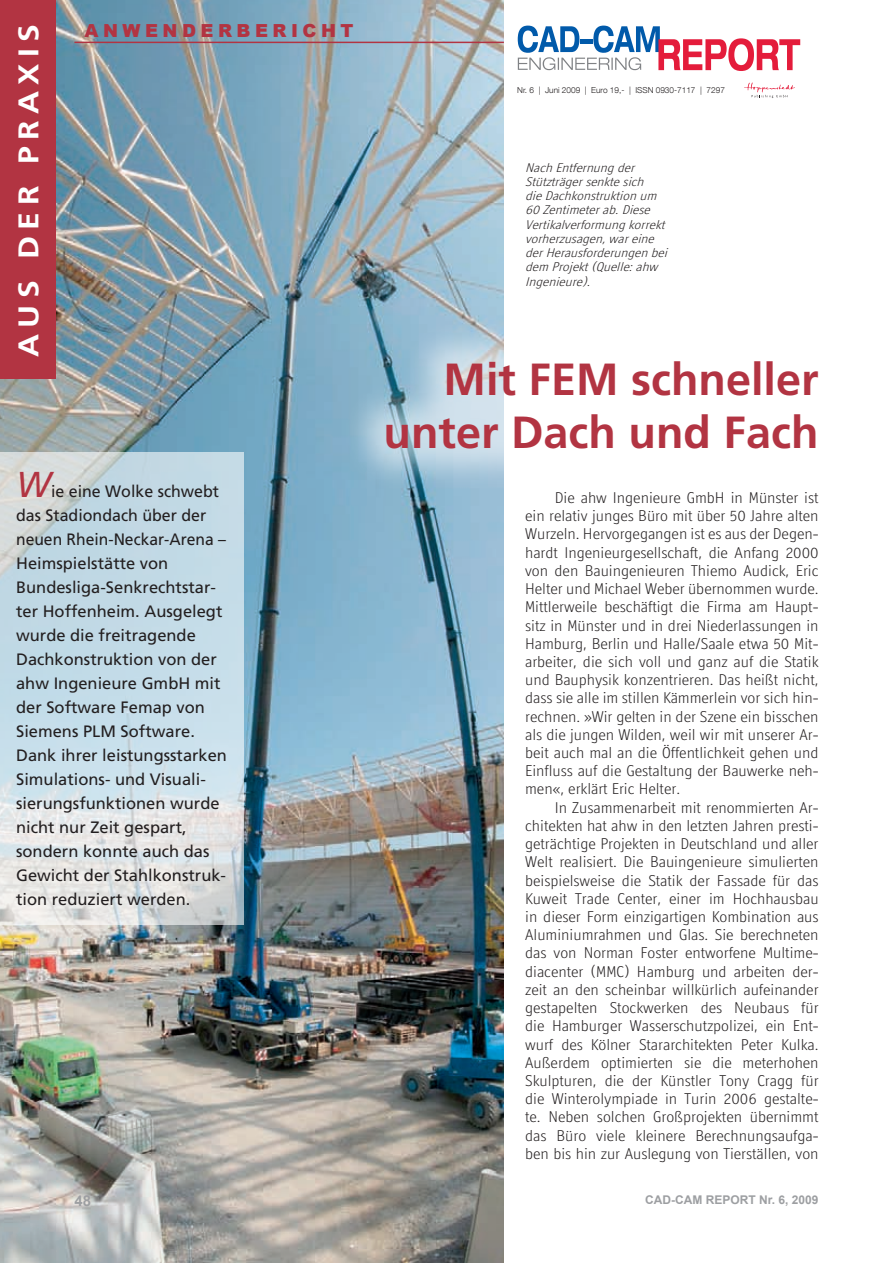
<style>
.page{position:relative;width:893px;height:1263px;background:#fff}
.page>*{position:absolute;margin:0;border:0;box-sizing:border-box;transform-origin:0 0}
.t1{font:700 45px/52.5px "Frutiger";color:#b23442;text-align:right}
.t2{font:700 28.5px "Frutiger";letter-spacing:.2em;color:#fff;scale:1.12 1}
.t3{font:900 18px "Arial";letter-spacing:.25em;color:#b23442}
.t4{font:16.5px/24px "Frutiger";color:#231f20}
.t5{font:300 15.75px/18.1px "Officina Display ITC";color:#231f20;text-align:justify;scale:1.08 1}
.t6{font:700 15px "Arial";color:#9d9fa2}
.t7{font:italic 300 12.75px/14.2px "Officina Display ITC";color:#231f20;scale:1.12 1}
.t8{font:700 12px "Arial";color:#9d9fa2}
.t9{font:300 8.25px "Helvetica Neue LT Com";color:#231f20}
.s1{font-style:italic;font-size:36px;color:#b23442}
</style>
<div class="page">
<img style="left:0;top:0;width:504px;height:1263px">
<div style="left:0;top:0;width:55px;height:378px;background:#b23442"></div>
<hr style="left:74px;top:42px;width:430px;height:1px;background:#b23442">
<div style="left:337px;top:312px;width:529px;height:186px;background:#fff;opacity:.56"></div>
<svg style="left:0;top:452px;width:244px;height:473px;background:#cddde4"></svg>
<svg style="left:744px;top:83px;width:51px;height:15px"></svg>
<svg style="left:518px;top:26px;width:282px;height:45px"></svg>
<h2 class="t2" style="left:12px;top:357px;width:299px;rotate:-90deg">AUS DER PRAXIS</h2>
<p class="t3" style="left:85px;top:18px;width:270px">ANWENDERBERICHT</p>
<p class="t4" style="left:16px;top:480px;width:212px"><span class="s1">W</span>ie eine Wolke schwebt das Stadiondach über der neuen Rhein-Neckar-Arena –<br>Heimspielstätte von<br>Bundesliga-Senkrechtstar&shy;ter Hoffenheim. Ausgelegt wurde die freitragende<br>Dachkonstruktion von der ahw Ingenieure GmbH mit der Software Femap von<br>Siemens PLM Software.<br>Dank ihrer leistungsstarken<br>Simulations- und Visuali&shy;sierungsfunktionen wurde nicht nur Zeit gespart, sondern konnte auch das<br>Gewicht der Stahlkonstruk&shy;tion reduziert werden.</p>
<p class="t9" style="left:517px;top:85px;width:209px">Nr. 6 | Juni 2009 | Euro 19,- | ISSN 0930-7117 | 7297</p>
<p class="t7" style="left:525px;top:160px;width:132px">NachEntfernungder<br>Stützträgersenktesich dieDachkonstruktionum<br>60Zentimeterab.Diese<br>Vertikalverformungkorrekt vorherzusagen,wareine derHerausforderungenbei dem Projekt(Quelle:ahw<br>Ingenieure).</p>
<h1 class="t1" style="left:383px;top:354px;width:437px">Mit FEM schneller unter Dach und Fach</h1>
<p class="t5" style="left:525px;top:488px;width:273px;text-indent:30px">Die ahw Ingenieure GmbH in Münster ist ein relativ junges Büro mit über 50 Jahre alten Wurzeln. Hervorgegangen ist es aus der Degen&shy;hardt Ingenieurgesellschaft, die Anfang 2000 von den Bauingenieuren Thiemo Audick, Eric Helter und Michael Weber übernommen wurde.<br>Mittlerweile beschäftigt die Firma am Haupt&shy;sitz in Münster und in drei Niederlassungen in Hamburg, Berlin und Halle/Saale etwa 50 Mit&shy;arbeiter, die sich voll und ganz auf die Statik und Bauphysik konzentrieren. Das heißt nicht, dass sie alle im stillen Kämmerlein vor sich hin&shy;rechnen. »Wir gelten in der Szene ein bisschen als die jungen Wilden, weil wir mit unserer Ar&shy;beit auch mal an die Öffentlichkeit gehen und Einfluss auf die Gestaltung der Bauwerke neh&shy;men«, erklärt Eric Helter.</p>
<p class="t5" style="left:525px;top:798px;width:273px;text-indent:30px">In Zusammenarbeit mit renommierten Ar&shy;chitekten hat ahw in den letzten Jahren presti&shy;geträchtige Projekten in Deutschland und aller Welt realisiert. Die Bauingenieure simulierten beispielsweise die Statik der Fassade für das Kuweit Trade Center, einer im Hochhausbau in dieser Form einzigartigen Kombination aus Aluminiumrahmen und Glas. Sie berechneten das von Norman Foster entworfene Multime&shy;diacenter (MMC) Hamburg und arbeiten der&shy;zeit an den scheinbar willkürlich aufeinander gestapelten Stockwerken des Neubaus für die Hamburger Wasserschutzpolizei, ein Ent&shy;wurf des Kölner Stararchitekten Peter Kulka.<br>Außerdem optimierten sie die meterhohen Skulpturen, die der Künstler Tony Cragg für die Winterolympiade in Turin 2006 gestalte&shy;te. Neben solchen Großprojekten übernimmt das Büro viele kleinere Berechnungsaufga&shy;ben bis hin zur Auslegung von Tierställen, von</p>
<p class="t6" style="left:74px;top:1191px;width:18px">48</p>
<p class="t8" style="left:645px;top:1191px;width:175px">CAD-CAM REPORT Nr. 6, 2009</p>
</div>
